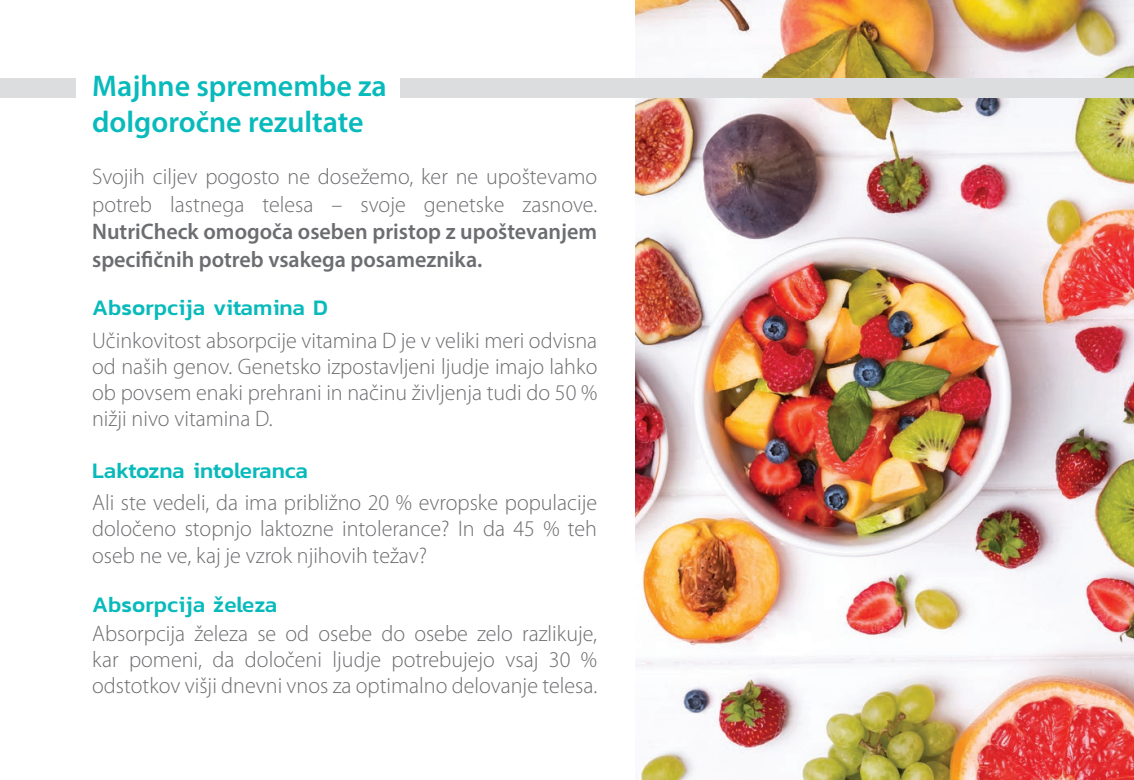
<style>
.page{position:relative;width:1134px;height:780px;background:#fff}
.page>*{position:absolute;margin:0;border:0;box-sizing:border-box;transform-origin:0 0}
.t1{font:600 30px/36px "Myriad Pro";color:#08babb}
.t2{font:300 22.5px/26.2px "Myriad Pro";color:#6c6d70;text-align:justify}
.t3{font:600 22.5px/27.5px "Myriad Pro";color:#6c6d70}
.t4{font:500 22.5px "Kanit";color:#08babb}
</style>
<div class="page">
<img style="left:636px;top:0;width:498px;height:780px">
<div style="left:0;top:78px;width:1134px;height:19px;background:#dcdddf"></div>
<div style="left:77px;top:68px;width:141px;height:82px;background:#fff"></div>
<div style="left:92px;top:53px;width:308px;height:99px;background:#fff"></div>
<h1 class="t1" style="left:92px;top:67px;width:296px">Majhne spremembe za dolgoročne rezultate</h1>
<p class="t2" style="left:92px;top:163px;width:506px;line-height:27.5px">Svojih ciljev pogosto ne dosežemo, ker ne upoštevamo potreb lastnega telesa – svoje genetske zasnove.</p>
<p class="t3" style="left:92px;top:217px;width:506px">NutriCheck omogoča oseben pristop z upoštevanjem specifičnih potreb vsakega posameznika.</p>
<p class="t4" style="left:92px;top:291px;width:237px">Absorpcija vitamina D</p>
<p class="t2" style="left:92px;top:327px;width:507px">Učinkovitost absorpcije vitamina D je v veliki meri odvisna od naših genov. Genetsko izpostavljeni ljudje imajo lahko ob povsem enaki prehrani in načinu življenja tudi do 50 % nižji nivo vitamina D.</p>
<p class="t4" style="left:92px;top:453px;width:217px">Laktozna intoleranca</p>
<p class="t2" style="left:92px;top:490px;width:506px">Ali ste vedeli, da ima približno 20 % evropske populacije določeno stopnjo laktozne intolerance? In da 45 % teh oseb ne ve, kaj je vzrok njihovih težav?</p>
<p class="t4" style="left:92px;top:587px;width:186px">Absorpcija železa</p>
<p class="t2" style="left:92px;top:620px;width:506px">Absorpcija železa se od osebe do osebe zelo razlikuje, kar pomeni, da določeni ljudje potrebujejo vsaj 30 % odstotkov višji dnevni vnos za optimalno delovanje telesa.</p>
</div>
